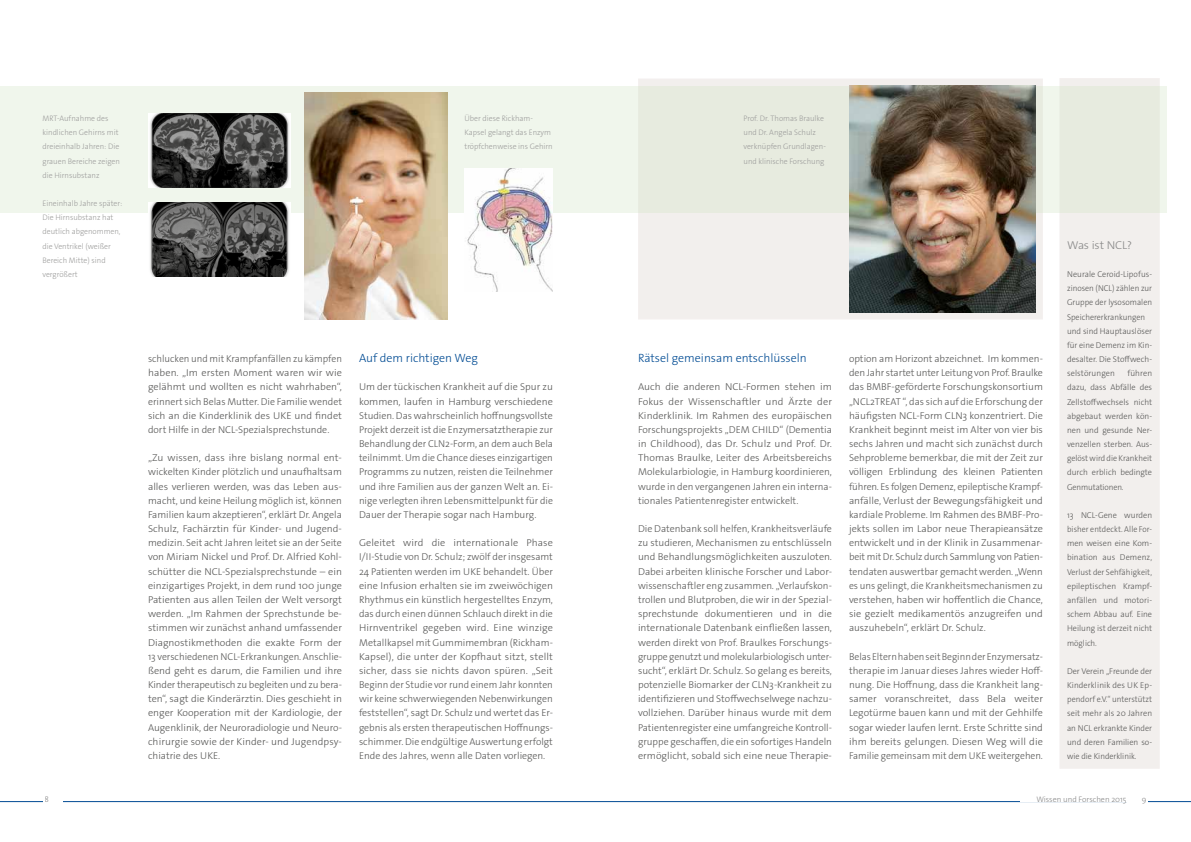
<style>
.page{position:relative;width:1191px;height:842px;background:#fff}
.page>*{position:absolute;margin:0;border:0;box-sizing:border-box;transform-origin:0 0}
.t1{font:300 12px "The Sans Os F";color:#004b93}
.t2{font:300 11.4px "The Sans Os F";letter-spacing:-.025em;color:#878787;scale:1.05 1}
.t3{font:300 10px/14.2px "The Sans Os F";color:#575756;text-align:justify}
.t4{font:300 8.5px/14.2px "The Sans Os F";color:#575756;text-align:justify}
.t5{font:300 8.5px/14.2px "The Sans Os F";color:#575756;scale:.96 1}
.t6{font:300 8px/14.2px "The Sans Os F";color:#9d9d9c}
.t7{font:300 8px "The Sans Os F";color:#878787}
</style>
<div class="page">
<hr style="left:0;top:801px;width:1191px;height:1px;background:#004b93">
<div style="left:43px;top:796px;width:20px;height:16px;background:#fff"></div>
<div style="left:1126px;top:796px;width:20px;height:16px;background:#fff"></div>
<div style="left:1019px;top:796px;width:107px;height:6px;background:#fff"></div>
<div style="left:1059px;top:78px;width:100px;height:691px;background:#f2efed"></div>
<div style="left:638px;top:79px;width:405px;height:240px;background:#f2efed"></div>
<div style="left:0;top:86px;width:1166px;height:127px;background:linear-gradient(to bottom,#edf2e7,#e9eee3)"></div>
<img style="left:149px;top:114px;width:142px;height:74px">
<img style="left:148px;top:203px;width:142px;height:74px">
<img style="left:849px;top:86px;width:186px;height:226px">
<img style="left:305px;top:93px;width:142px;height:226px">
<img style="left:464px;top:169px;width:89px;height:122px">
<p class="t6" style="left:43px;top:111px;width:79px">MRT-Aufnahme des kindlichen Gehirns mit dreieinhalb Jahren: Die grauen Bereiche zeigen die Hirnsubstanz</p>
<p class="t6" style="left:43px;top:196px;width:81px">Eineinhalb Jahre später:<br>Die Hirnsubstanz hat deutlich abgenommen, die Ventrikel (weißer<br>Bereich Mitte) sind vergrößert</p>
<p class="t6" style="left:464px;top:111px;width:90px">Über diese Rickham-<br>Kapsel gelangt das Enzym tröpfchenweise ins Gehirn</p>
<p class="t3" style="left:148px;top:352px;width:195px">schlucken und mit Krampfanfällen zu kämpfen haben. „Im ersten Moment waren wir wie gelähmt und wollten es nicht wahrhaben“, erinnert sich Belas Mutter. Die Familie wendet sich an die Kinderklinik des UKE und findet dort Hilfe in der NCL-Spezialsprechstunde.</p>
<p class="t3" style="left:148px;top:451px;width:195px">„Zu wissen, dass ihre bislang normal ent&shy;wickelten Kinder plötzlich und unaufhaltsam alles verlieren werden, was das Leben aus&shy;macht, und keine Heilung möglich ist, können Familien kaum akzeptieren“, erklärt Dr. Angela Schulz, Fachärztin für Kinder- und Jugend&shy;medizin. Seit acht Jahren leitet sie an der Seite von Miriam Nickel und Prof. Dr. Alfried Kohl&shy;schütter die NCL-Spezialsprechstunde – ein einzigartiges Projekt, in dem rund 100 junge Patienten aus allen Teilen der Welt versorgt werden. „Im Rahmen der Sprechstunde be&shy;stimmen wir zunächst anhand umfassender Diagnostikmethoden die exakte Form der 13 verschiedenen NCL-Erkrankungen. Anschlie&shy;ßend geht es darum, die Familien und ihre Kinder therapeutisch zu begleiten und zu bera&shy;ten“, sagt die Kinderärztin. Dies geschieht in enger Kooperation mit der Kardiologie, der Augenklinik, der Neuroradiologie und Neuro&shy;chirurgie sowie der Kinder- und Jugendpsy&shy;chiatrie des UKE.</p>
<p class="t1" style="left:359px;top:350px;width:120px">Auf dem richtigen Weg</p>
<p class="t3" style="left:359px;top:380px;width:195px">Um der tückischen Krankheit auf die Spur zu kommen, laufen in Hamburg verschiedene Studien. Das wahrscheinlich hoffnungsvollste Projekt derzeit ist die Enzymersatztherapie zur Behandlung der CLN2-Form, an dem auch Bela teilnimmt. Um die Chance dieses einzigartigen Programms zu nutzen, reisten die Teilnehmer und ihre Familien aus der ganzen Welt an. Ei&shy;nige verlegten ihren Lebensmittelpunkt für die Dauer der Therapie sogar nach Hamburg.</p>
<p class="t3" style="left:359px;top:536px;width:195px">Geleitet wird die internationale Phase I/II-Studie von Dr. Schulz; zwölf der insgesamt 24 Patienten werden im UKE behandelt. Über eine Infusion erhalten sie im zweiwöchigen Rhythmus ein künstlich hergestelltes Enzym, das durch einen dünnen Schlauch direkt in die Hirnventrikel gegeben wird. Eine winzige Metallkapsel mit Gummimembran (Rickham-Kapsel), die unter der Kopfhaut sitzt, stellt sicher, dass sie nichts davon spüren. „Seit Beginn der Studie vor rund einem Jahr konnten wir keine schwerwiegenden Nebenwirkungen feststellen“, sagt Dr. Schulz und wertet das Er&shy;gebnis als ersten therapeutischen Hoffnungs&shy;schimmer. Die endgültige Auswertung erfolgt Ende des Jahres, wenn alle Daten vorliegen.</p>
<p class="t6" style="left:743px;top:111px;width:84px">Prof. Dr. Thomas Braulke und Dr. Angela Schulz verknüpfen Grundlagen&shy;und klinische Forschung</p>
<p class="t1" style="left:638px;top:350px;width:170px">Rätsel gemeinsam entschlüsseln</p>
<p class="t3" style="left:638px;top:380px;width:195px">Auch die anderen NCL-Formen stehen im Fokus der Wissenschaftler und Ärzte der Kinderklinik. Im Rahmen des europäischen Forschungsprojekts „DEM CHILD“ (Dementia in Childhood), das Dr. Schulz und Prof. Dr.<br>Thomas Braulke, Leiter des Arbeitsbereichs Molekularbiologie, in Hamburg koordinieren, wurde in den vergangenen Jahren ein interna&shy;tionales Patientenregister entwickelt.</p>
<p class="t3" style="left:638px;top:522px;width:195px">Die Datenbank soll helfen, Krankheitsverläufe zu studieren, Mechanismen zu entschlüsseln und Behandlungsmöglichkeiten auszuloten.<br>Dabei arbeiten klinische Forscher und Labor&shy;wissenschaftler eng zusammen. „Verlaufskon&shy;trollen und Blutproben, die wir in der Spezial&shy;sprechstunde dokumentieren und in die internationale Datenbank einfließen lassen, werden direkt von Prof. Braulkes Forschungs&shy;gruppe genutzt und molekularbiologisch unter&shy;sucht“, erklärt Dr. Schulz. So gelang es bereits, potenzielle Biomarker der CLN3-Krankheit zu identifizieren und Stoffwechselwege nachzu&shy;vollziehen. Darüber hinaus wurde mit dem Patientenregister eine umfangreiche Kontroll&shy;gruppe geschaffen, die ein sofortiges Handeln ermöglicht, sobald sich eine neue Therapie-</p>
<p class="t3" style="left:849px;top:352px;width:195px">option am Horizont abzeichnet. Im kommen&shy;den Jahr startet unter Leitung von Prof. Braulke das BMBF-geförderte Forschungskonsortium „NCL2TREAT “, das sich auf die Erforschung der häufigsten NCL-Form CLN3 konzentriert. Die Krankheit beginnt meist im Alter von vier bis sechs Jahren und macht sich zunächst durch Sehprobleme bemerkbar, die mit der Zeit zur völligen Erblindung des kleinen Patienten führen. Es folgen Demenz, epileptische Krampf&shy;anfälle, Verlust der Bewegungsfähigkeit und kardiale Probleme. Im Rahmen des BMBF-Pro&shy;jekts sollen im Labor neue Therapieansätze entwickelt und in der Klinik in Zusammenar&shy;beit mit Dr. Schulz durch Sammlung von Patien&shy;tendaten auswertbar gemacht werden. „Wenn es uns gelingt, die Krankheitsmechanismen zu verstehen, haben wir hoffentlich die Chance, sie gezielt medikamentös anzugreifen und auszuhebeln“, erklärt Dr. Schulz.</p>
<p class="t3" style="left:849px;top:649px;width:195px">Belas Eltern haben seit Beginn der Enzymersatz&shy;therapie im Januar dieses Jahres wieder Hoff&shy;nung. Die Hoffnung, dass die Krankheit lang&shy;samer voranschreitet, dass Bela weiter Legotürme bauen kann und mit der Gehhilfe sogar wieder laufen lernt. Erste Schritte sind ihm bereits gelungen. Diesen Weg will die Familie gemeinsam mit dem UKE weitergehen.</p>
<p class="t2" style="left:1067px;top:237px;width:64px">Was ist NCL?</p>
<p class="t5" style="left:1067px;top:267px;width:90px">Neurale Ceroid-Lipofus&shy;zinosen (NCL) zählen zur<br>Gruppe der lysosomalen<br>Speichererkrankungen und sind Hauptauslöser für eine Demenz im Kin&shy;desalter. Die Stoffwech&shy;selstörungen</p>
<p class="t4" style="left:1067px;top:366px;width:87px;text-indent:60px">führen dazu, dass Abfälle des Zellstoffwechsels nicht abgebaut werden kön&shy;nen und gesunde Ner&shy;venzellen sterben. Aus&shy;gelöst wird die Krankheit durch erblich bedingte Genmutationen.</p>
<p class="t4" style="left:1067px;top:508px;width:87px;text-align:left">13 NCL-Gene wurden bisher entdeckt. Alle For&shy;men weisen eine Kom&shy;bination aus Demenz,<br>Verlust der Sehfähigkeit, epileptischen Krampf-- anfällen und motori&shy;schem Abbau auf. Eine<br>Heilung ist derzeit nicht möglich.</p>
<p class="t4" style="left:1067px;top:664px;width:87px">Der Verein „Freunde der Kinderklinik des UK Ep&shy;pendorf e.V.“ unterstützt seit mehr als 20 Jahren an NCL erkrankte Kinder und deren Familien so&shy;wie die Kinderklinik.</p>
<p class="t7" style="left:44px;top:794px;width:6px">8</p>
<p class="t7" style="left:1036px;top:794px;width:92px">Wissen und Forschen 2015</p>
<p class="t7" style="left:1141px;top:794px;width:6px">9</p>
</div>
